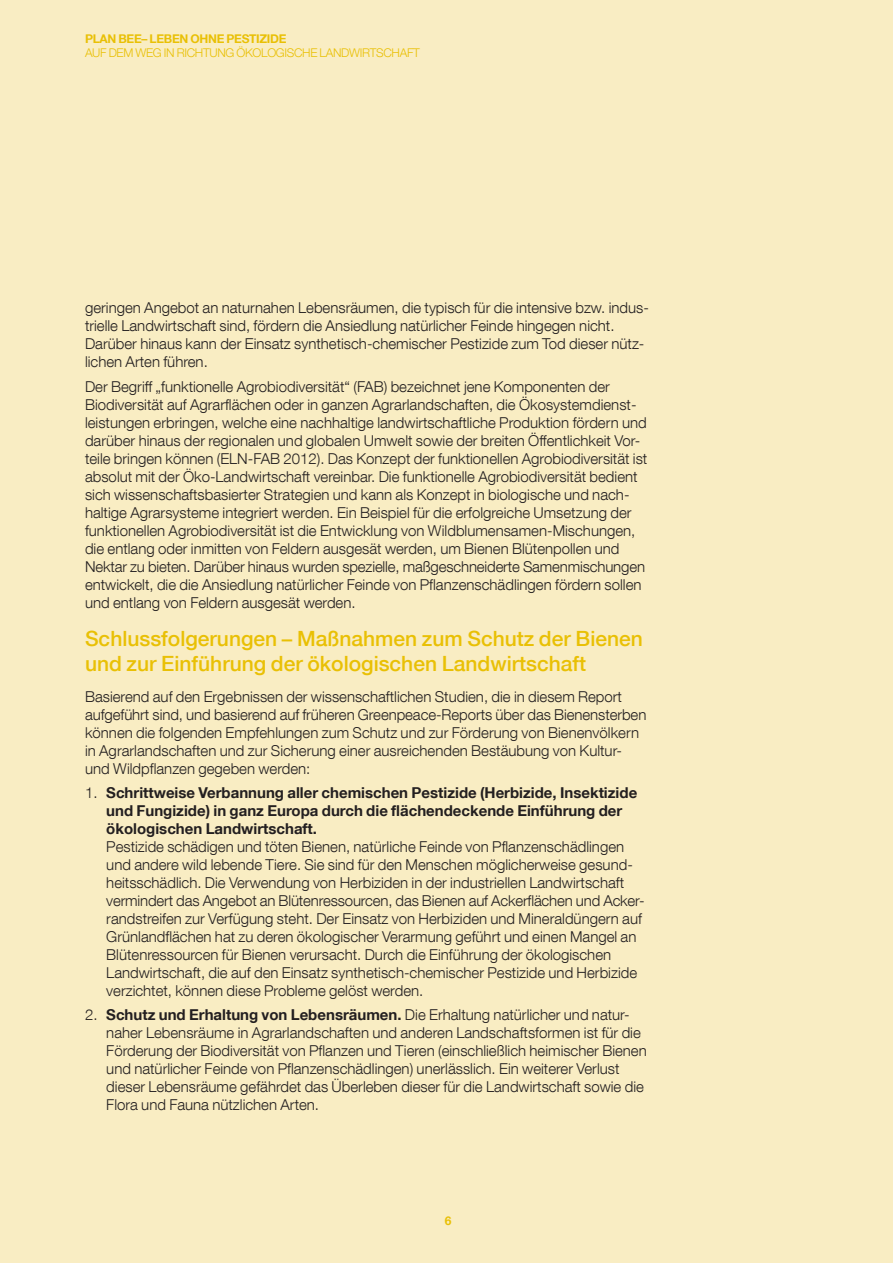
<style>
.page{position:relative;width:893px;height:1263px;background:#f9edc3}
.page>*{position:absolute;margin:0;border:0;box-sizing:border-box;transform-origin:0 0}
.t1{font:500 21px/25.2px "Helvetica Neue LT Com";color:#e9c005}
.t2{font:300 15px/18px "Helvetica Neue LT Com";color:#231f20}
.t3{font:700 15px/18px "Helvetica Neue LT Com";color:#231f20}
.t4{font:300 12px "Helvetica Neue LT Com";letter-spacing:-.025em;color:#e9c005}
.t5{font:700 12px "Helvetica Neue LT Com";letter-spacing:-.025em;color:#e9c005}
.s1{font-weight:300}
.s2{font-weight:700}
</style>
<div class="page">
<p class="t5" style="left:85px;top:31px;width:203px">PLAN BEE– LEBEN OHNE PESTIZIDE</p>
<p class="t4" style="left:85px;top:45px;width:33px">Auf dem</p>
<p class="t4" style="left:136px;top:45px;width:60px">Weg in Richt</p>
<p class="t4" style="left:209px;top:45px;width:86px">ung ökologische</p>
<p class="t4" style="left:320px;top:45px;width:16px">Landw</p>
<p class="t4" style="left:360px;top:45px;width:11px">irtscha</p>
<p class="t4" style="left:407px;top:45px;width:11px">ft</p>
<p class="t2" style="left:85px;top:299px;width:565px">geringen Angebot an naturnahen Lebensräumen, die typisch für die intensive bzw. indus&shy;trielle Landwirtschaft sind, fördern die Ansiedlung natürlicher Feinde hingegen nicht.<br>Darüber hinaus kann der Einsatz synthetisch-chemischer Pestizide zum Tod dieser nütz&shy;lichen Arten führen.</p>
<p class="t2" style="left:85px;top:377px;width:564px">Der Begriff „funktionelle Agrobiodiversität“ (FAB) bezeichnet jene Komponenten der Biodiversität auf Agrarflächen oder in ganzen Agrarlandschaften, die Ökosystemdienst&shy;leistungen erbringen, welche eine nachhaltige landwirtschaftliche Produktion fördern und darüber hinaus der regionalen und globalen Umwelt sowie der breiten Öffentlichkeit Vor&shy;teile bringen können (ELN-FAB 2012). Das Konzept der funktionellen Agrobiodiversität ist absolut mit der Öko-Landwirtschaft vereinbar. Die funktionelle Agrobiodiversität bedient sich wissenschaftsbasierter Strategien und kann als Konzept in biologische und nach&shy;haltige Agrarsysteme integriert werden. Ein Beispiel für die erfolgreiche Umsetzung der funktionellen Agrobiodiversität ist die Entwicklung von Wildblumensamen-Mischungen, die entlang oder inmitten von Feldern ausgesät werden, um Bienen Blütenpollen und Nektar zu bieten. Darüber hinaus wurden spezielle, maßgeschneiderte Samenmischungen entwickelt, die die Ansiedlung natürlicher Feinde von Pflanzenschädlingen fördern sollen und entlang von Feldern ausgesät werden.</p>
<h1 class="t1" style="left:85px;top:625px;width:559px">Schlussfolgerungen – Maßnahmen zum Schutz der Bienen und zur Einführung der ökologischen Landwirtschaft</h1>
<p class="t2" style="left:85px;top:687px;width:563px">Basierend auf den Ergebnissen der wissenschaftlichen Studien, die in diesem Report aufgeführt sind, und basierend auf früheren Greenpeace-Reports über das Bienensterben können die folgenden Empfehlungen zum Schutz und zur Förderung von Bienenvölkern in Agrarlandschaften und zur Sicherung einer ausreichenden Bestäubung von Kultur&shy;und Wildpflanzen gegeben werden:</p>
<p class="t3" style="left:106px;top:783px;width:532px;text-indent:-21px"><span class="s1">1.</span> Schrittweise Verbannung aller chemischen Pestizide (Herbizide, Insektizide und Fungizide) in ganz Europa durch die flächendeckende Einführung der ökologischen Landwirtschaft.</p>
<p class="t2" style="left:106px;top:837px;width:538px">Pestizide schädigen und töten Bienen, natürliche Feinde von Pflanzenschädlingen und andere wild lebende Tiere. Sie sind für den Menschen möglicherweise gesund&shy;heitsschädlich. Die Verwendung von Herbiziden in der industriellen Landwirtschaft vermindert das Angebot an Blütenressourcen, das Bienen auf Ackerflächen und Acker&shy;randstreifen zur Verfügung steht. Der Einsatz von Herbiziden und Mineraldüngern auf Grünlandflächen hat zu deren ökologischer Verarmung geführt und einen Mangel an Blütenressourcen für Bienen verursacht. Durch die Einführung der ökologischen Landwirtschaft, die auf den Einsatz synthetisch-chemischer Pestizide und Herbizide verzichtet, können diese Probleme gelöst werden.</p>
<p class="t2" style="left:106px;top:1006px;width:542px;text-indent:-21px">2. <span class="s2">Schutz und Erhaltung von Lebensräumen.</span> Die Erhaltung natürlicher und natur&shy;naher Lebensräume in Agrarlandschaften und anderen Landschaftsformen ist für die Förderung der Biodiversität von Pflanzen und Tieren (einschließlich heimischer Bienen und natürlicher Feinde von Pflanzenschädlingen) unerlässlich. Ein weiterer Verlust dieser Lebensräume gefährdet das Überleben dieser für die Landwirtschaft sowie die Flora und Fauna nützlichen Arten.</p>
<p class="t5" style="left:445px;top:1213px;width:8px">6</p>
</div>
